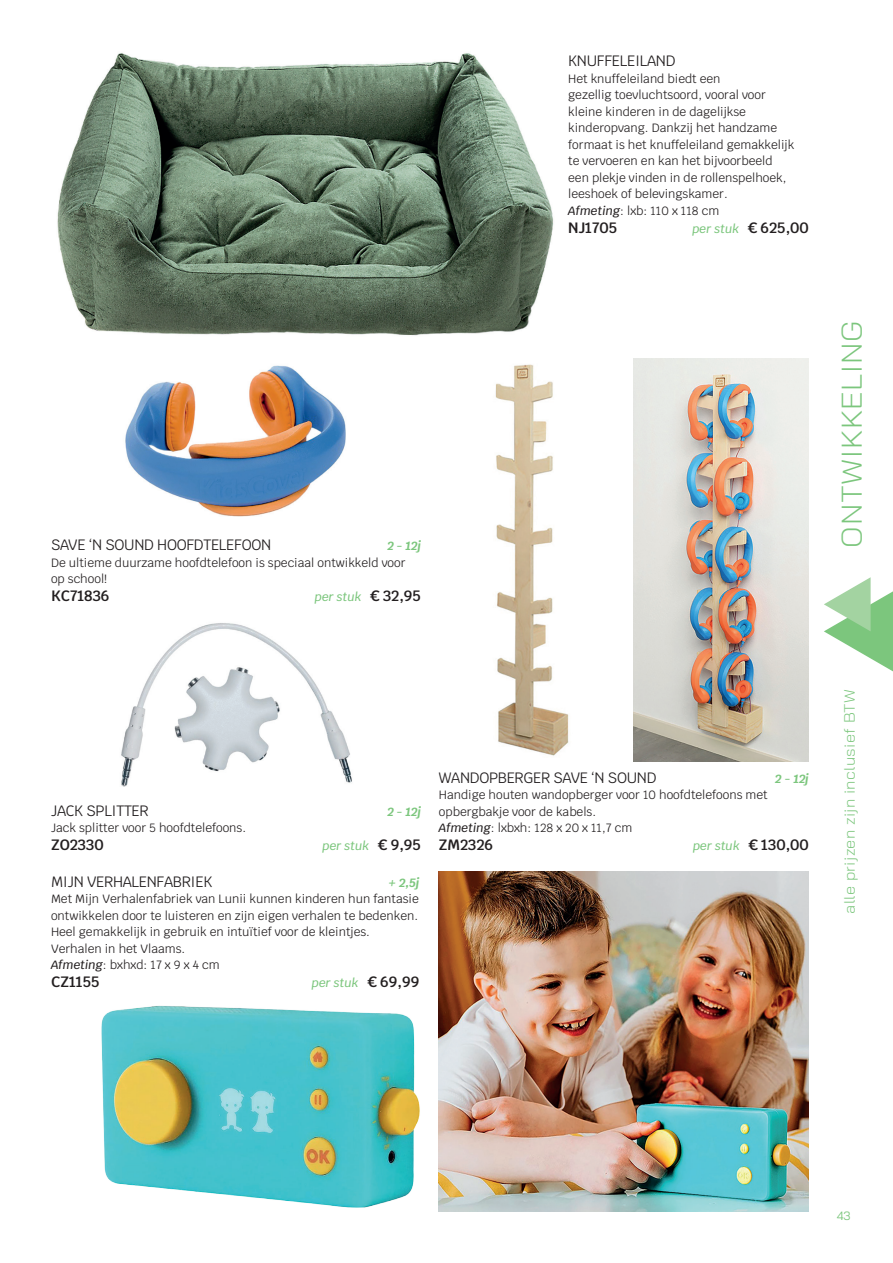
<style>
.page{position:relative;width:893px;height:1263px;background:#fff}
.page>*{position:absolute;margin:0;border:0;box-sizing:border-box;transform-origin:0 0}
.t1{font:300 28.5px "Bai Jamjuree";letter-spacing:.02em;color:#7cc67d;scale:1.1 1}
.t2{font:15px "Krub";letter-spacing:-.02em;color:#231f20}
.t3{font:600 15px "Krub";color:#231f20}
.t4{font:300 15px "Bai Jamjuree";letter-spacing:.02em;color:#7cc67d;scale:1.1 1}
.t5{font:12px/16.5px "Krub";color:#231f20}
.t6{font:italic 500 12px "Krub";color:#7cc67d}
.t7{font:italic 700 12px "Krub";color:#7cc67d}
.t8{font:12px "Bai Jamjuree";color:#7cc67d}
.s1{font-weight:500;font-style:italic}
.s2{font-weight:600;font-style:normal;font-size:15px;color:#231f20}
</style>
<div class="page">
<svg style="left:824px;top:577px;width:69px;height:94px"></svg>
<img style="left:57px;top:53px;width:497px;height:283px">
<img style="left:101px;top:1006px;width:319px;height:202px">
<img style="left:495px;top:364px;width:74px;height:392px">
<img style="left:634px;top:358px;width:175px;height:403px">
<img style="left:125px;top:365px;width:221px;height:152px">
<img style="left:121px;top:623px;width:231px;height:164px">
<img style="left:439px;top:871px;width:370px;height:341px">
<p class="t2" style="left:568px;top:48px;width:109px">KNUFFELEILAND</p>
<p class="t5" style="left:568px;top:70px;width:228px">Het knuffeleiland biedt een<br>gezellig toevluchtsoord, vooral voor kleine kinderen in de dagelijkse kinderopvang. Dankzij het handzame formaat is het knuffeleiland gemakkelijk te vervoeren en kan het bijvoorbeeld een plekje vinden in de rollenspelhoek, leeshoek of belevingskamer.</p>
<p class="t5" style="left:568px;top:202px;width:153px"><span class="s1">Afmeting</span>: lxb: 110 x 118 cm</p>
<p class="t3" style="left:568px;top:219px;width:50px">NJ1705</p>
<p class="t6" style="left:692px;top:221px;width:118px">per stuk <span class="s2">€ 625,00</span></p>
<p class="t2" style="left:51px;top:532px;width:222px">SAVE ‘N SOUND HOOFDTELEFOON</p>
<p class="t7" style="left:387px;top:539px;width:35px">2 - 12j</p>
<p class="t5" style="left:51px;top:554px;width:356px">De ultieme duurzame hoofdtelefoon is speciaal ontwikkeld voor op school!</p>
<p class="t3" style="left:51px;top:587px;width:60px">KC71836</p>
<p class="t6" style="left:315px;top:590px;width:108px">per stuk <span class="s2">€ 32,95</span></p>
<h1 class="t1" style="left:828px;top:547px;width:207px;rotate:-90deg">ONTWIKKELING</h1>
<p class="t2" style="left:51px;top:797px;width:99px">JACK SPLITTER</p>
<p class="t7" style="left:387px;top:804px;width:35px">2 - 12j</p>
<p class="t5" style="left:51px;top:819px;width:197px">Jack splitter voor 5 hoofdtelefoons.</p>
<p class="t3" style="left:51px;top:836px;width:54px">ZO2330</p>
<p class="t6" style="left:323px;top:839px;width:100px">per stuk <span class="s2">€ 9,95</span></p>
<p class="t2" style="left:51px;top:869px;width:163px">MIJN VERHALENFABRIEK</p>
<p class="t7" style="left:389px;top:875px;width:32px">+ 2,5j</p>
<p class="t5" style="left:51px;top:891px;width:369px">Met Mijn Verhalenfabriek van Lunii kunnen kinderen hun fantasie ontwikkelen door te luisteren en zijn eigen verhalen te bedenken.<br>Heel gemakkelijk in gebruik en intuïtief voor de kleintjes.<br>Verhalen in het Vlaams.</p>
<p class="t5" style="left:51px;top:957px;width:170px"><span class="s1">Afmeting</span>: bxhxd: 17 x 9 x 4 cm</p>
<p class="t3" style="left:51px;top:973px;width:50px">CZ1155</p>
<p class="t6" style="left:312px;top:976px;width:109px">per stuk <span class="s2">€ 69,99</span></p>
<p class="t2" style="left:439px;top:765px;width:219px">WANDOPBERGER SAVE ‘N SOUND</p>
<p class="t7" style="left:775px;top:772px;width:35px">2 - 12j</p>
<p class="t5" style="left:439px;top:787px;width:330px">Handige houten wandopberger voor 10 hoofdtelefoons met opbergbakje voor de kabels.</p>
<p class="t5" style="left:439px;top:820px;width:195px"><span class="s1">Afmeting</span>: lxbxh: 128 x 20 x 11,7 cm</p>
<p class="t3" style="left:439px;top:836px;width:56px">ZM2326</p>
<p class="t6" style="left:693px;top:839px;width:117px">per stuk <span class="s2">€ 130,00</span></p>
<p class="t4" style="left:837px;top:914px;width:206px;rotate:-90deg">alle prijzen zijn inclusief BTW</p>
<p class="t8" style="left:837px;top:1205px;width:15px">43</p>
</div>
